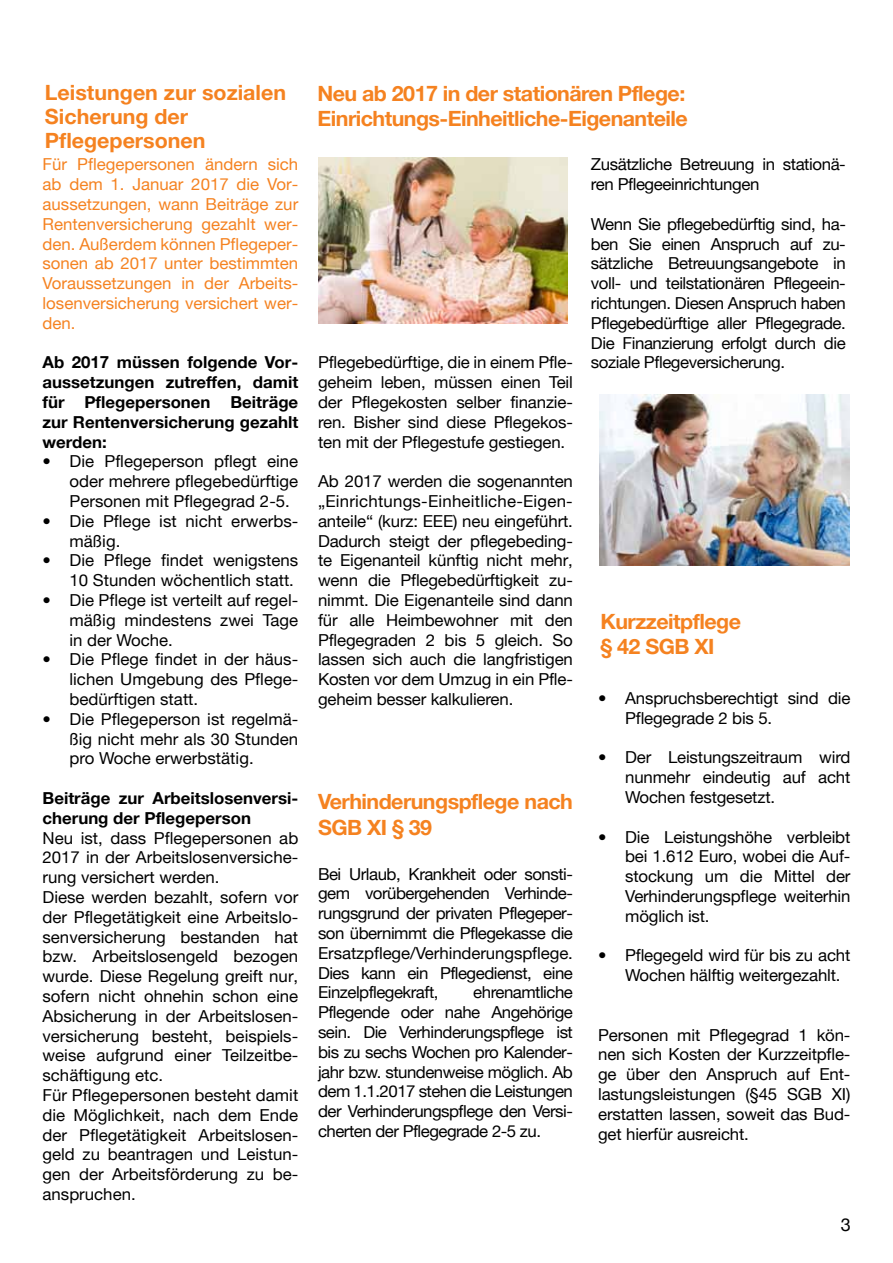
<style>
.page{position:relative;width:893px;height:1263px;background:#fff}
.page>*{position:absolute;margin:0;border:0;box-sizing:border-box;transform-origin:0 0}
.t1{font:700 21px/25.2px "Helvetica Neue";letter-spacing:-.025em;color:#f58220}
.t2{font:700 21px/24px "Helvetica Neue";color:#f58220}
.t3{font:18px "Helvetica Neue";color:#000}
.t4{font:16.5px/19.8px "Helvetica Neue";color:#000;text-align:justify}
.t5{font:16.5px/19.8px "Helvetica Neue";color:#f58220;text-align:justify}
.t6{font:700 16.5px/19.8px "Helvetica Neue";color:#000;text-align:justify}
.t7{font:16.5px/19.8px "Helvetica Neue";letter-spacing:-.025em;color:#000}
</style>
<div class="page">
<img style="left:318px;top:157px;width:250px;height:167px">
<img style="left:599px;top:395px;width:250px;height:171px">
<p class="t2" style="left:45px;top:80px;width:243px">Leistungen zur sozialen<br>Sicherung der<br>Pflegepersonen</p>
<p class="t5" style="left:43px;top:154px;width:257px">Für Pflegepersonen ändern sich ab dem 1. Januar 2017 die Vor&shy;aussetzungen, wann Beiträge zur Rentenversicherung gezahlt wer&shy;den. Außerdem können Pflegeper&shy;sonen ab 2017 unter bestimmten Voraussetzungen in der Arbeits&shy;losenversicherung versichert wer&shy;den.</p>
<p class="t6" style="left:43px;top:352px;width:257px">Ab 2017 müssen folgende Vor&shy;aussetzungen zutreffen, damit für Pflegepersonen Beiträge zur Rentenversicherung gezahlt werden:</p>
<p class="t4" style="left:70px;top:451px;width:230px;text-indent:-27px">• Die Pflegeperson pflegt eine oder mehrere pflegebedürftige Personen mit Pflegegrad 2-5.</p>
<p class="t4" style="left:70px;top:511px;width:230px;text-indent:-27px">• Die Pflege ist nicht erwerbs&shy;mäßig.</p>
<p class="t4" style="left:43px;top:550px;width:257px;text-align:right">• Die Pflege findet wenigstens<br>10 Stunden wöchentlich statt.</p>
<p class="t4" style="left:70px;top:590px;width:230px;text-indent:-27px">• Die Pflege ist verteilt auf regel&shy;mäßig mindestens zwei Tage in der Woche.</p>
<p class="t4" style="left:70px;top:649px;width:230px;text-indent:-27px">• Die Pflege findet in der häus&shy;lichen Umgebung des Pflege&shy;bedürftigen statt.</p>
<p class="t4" style="left:70px;top:709px;width:230px;text-indent:-27px">• Die Pflegeperson ist regelmä&shy;ßig nicht mehr als 30 Stunden pro Woche erwerbstätig.</p>
<p class="t6" style="left:43px;top:788px;width:257px">Beiträge zur Arbeitslosenversi&shy;cherung der Pflegeperson</p>
<p class="t4" style="left:43px;top:828px;width:257px;text-align:left">Neu ist, dass Pflegepersonen ab<br>2017 in der Arbeitslosenversiche&shy;rung versichert werden.<br>Diese werden bezahlt, sofern vor der Pflegetätigkeit eine Arbeitslo&shy;senversicherung bestanden hat bzw. Arbeitslosengeld bezogen wurde. Diese Regelung greift nur, sofern nicht ohnehin schon eine<br>Absicherung in der Arbeitslosen&shy;versicherung besteht, beispiels&shy;weise aufgrund einer Teilzeitbe&shy;schäftigung etc.<br>Für Pflegepersonen besteht damit die Möglichkeit, nach dem Ende der Pflegetätigkeit Arbeitslosen&shy;geld zu beantragen und Leistun&shy;gen der Arbeitsförderung zu be&shy;anspruchen.</p>
<p class="t1" style="left:317px;top:81px;width:372px">Neu ab 2017 in der stationären Pflege:<br>Einrichtungs-Einheitliche-Eigenanteile</p>
<p class="t4" style="left:318px;top:352px;width:256px">Pflegebedürftige, die in einem Pfle&shy;geheim leben, müssen einen Teil der Pflegekosten selber finanzie&shy;ren. Bisher sind diese Pflegekos&shy;ten mit der Pflegestufe gestiegen.</p>
<p class="t4" style="left:318px;top:471px;width:256px">Ab 2017 werden die sogenannten „Einrichtungs-Einheitliche-Eigen&shy;anteile“ (kurz: EEE) neu eingeführt.<br>Dadurch steigt der pflegebeding&shy;te Eigenanteil künftig nicht mehr, wenn die Pflegebedürftigkeit zu&shy;nimmt. Die Eigenanteile sind dann für alle Heimbewohner mit den Pflegegraden 2 bis 5 gleich. So lassen sich auch die langfristigen Kosten vor dem Umzug in ein Pfle&shy;geheim besser kalkulieren.</p>
<p class="t1" style="left:318px;top:789px;width:256px">Verhinderungspflege nach<br>SGB XI § 39</p>
<p class="t4" style="left:318px;top:864px;width:256px">Bei Urlaub, Krankheit oder sonsti&shy;gem vorübergehenden Verhinde&shy;rungsgrund der privaten Pflegeper&shy;son übernimmt die Pflegekasse die Ersatzpflege/Verhinderungspflege.<br>Dies kann ein Pflegedienst, eine Einzelpflegekraft,</p>
<p class="t4" style="left:318px;top:982px;width:256px;text-indent:155px">ehrenamtliche Pflegende oder nahe Angehörige sein. Die Verhinderungspflege ist bis zu sechs Wochen pro Kalender&shy;jahr bzw. stundenweise möglich. Ab dem 1.1.2017 stehen die Leistungen der Verhinderungspflege den Versi&shy;cherten der Pflegegrade 2-5 zu.</p>
<p class="t7" style="left:591px;top:154px;width:256px">Zusätzliche Betreuung in stationä&shy;ren Pflegeeinrichtungen</p>
<p class="t4" style="left:591px;top:214px;width:256px">Wenn Sie pflegebedürftig sind, ha&shy;ben Sie einen Anspruch auf zu&shy;sätzliche Betreuungsangebote in voll- und teilstationären Pflegeein&shy;richtungen. Diesen Anspruch haben Pflegebedürftige aller Pflegegrade.<br>Die Finanzierung erfolgt durch die soziale Pflegeversicherung.</p>
<p class="t1" style="left:600px;top:608px;width:142px">Kurzzeitpflege § 42 SGB XI</p>
<p class="t4" style="left:625px;top:688px;width:227px;text-indent:-27px">• Anspruchsberechtigt sind die<br>Pflegegrade 2 bis 5.</p>
<p class="t4" style="left:625px;top:747px;width:227px;text-indent:-27px">• Der Leistungszeitraum wird nunmehr eindeutig auf acht Wochen festgesetzt.</p>
<p class="t4" style="left:625px;top:827px;width:227px;text-indent:-27px">• Die Leistungshöhe verbleibt bei 1.612 Euro, wobei die Auf&shy;stockung um die Mittel der Verhinderungspflege weiterhin möglich ist.</p>
<p class="t4" style="left:625px;top:945px;width:227px;text-indent:-27px">• Pflegegeld wird für bis zu acht<br>Wochen hälftig weitergezahlt.</p>
<p class="t4" style="left:598px;top:1025px;width:254px">Personen mit Pflegegrad 1 kön&shy;nen sich Kosten der Kurzzeitpfle&shy;ge über den Anspruch auf Ent&shy;lastungsleistungen (§45 SGB XI) erstatten lassen, soweit das Bud&shy;get hierfür ausreicht.</p>
<p class="t3" style="left:841px;top:1214px;width:12px">3</p>
</div>
